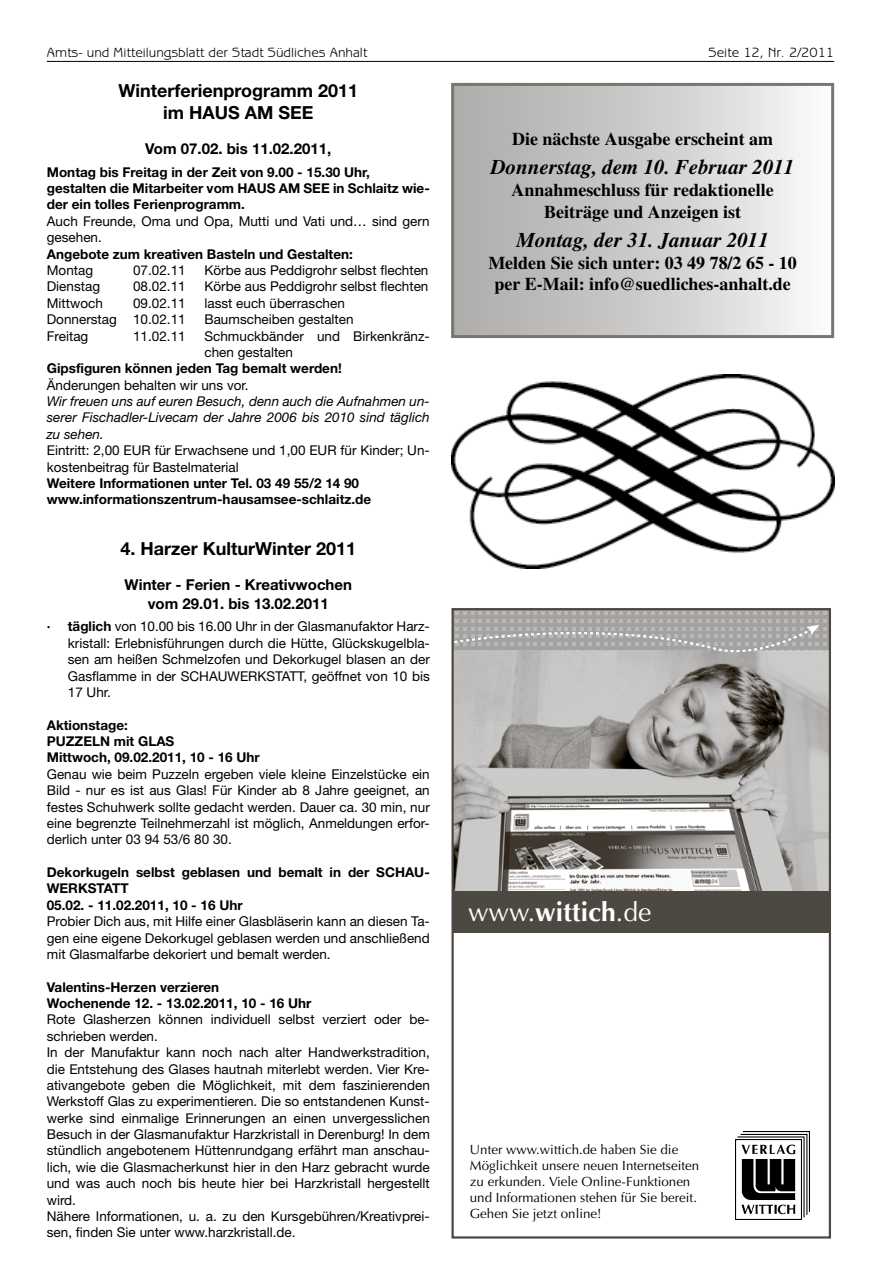
<style>
.page{position:relative;width:881px;height:1263px;background:#fff}
.page>*{position:absolute;margin:0;border:0;box-sizing:border-box;transform-origin:0 0}
.t1{font:26.55px "Optima";color:#fff}
.t2{font:italic 700 21px "Times LT";color:#000}
.t3{font:700 18px/21.6px "Times LT";color:#000;text-align:center}
.t4{font:700 18px/21.8px "Helvetica Neue LT";color:#000;text-align:center}
.t5{font:700 15px/18.1px "Helvetica Neue LT";color:#000;text-align:center}
.t6{font:13.5px/16.4px "Helvetica Neue LT";color:#000}
.t7{font:700 13.5px/16.4px "Helvetica Neue LT";color:#000}
.t8{font:italic 13.5px/16.4px "Helvetica Neue LT";color:#000;text-align:justify}
.t9{font:13.5px "Benguiat Gothic";color:#000}
.t10{font:13.35px/15.9px "Optima";color:#000}
.s1{font-weight:700}
</style>
<div class="page">
<hr style="left:47px;top:61px;width:786px;height:1px;background:#000">
<div style="left:452px;top:84px;width:380px;height:253px;background:linear-gradient(to right,#a9a8a6,#f6f6f6)"></div>
<div style="left:451px;top:83px;width:382px;height:255px;border:3px solid #797571"></div>
<img style="left:735px;top:1132px;width:74px;height:88px">
<img style="left:454px;top:650px;width:373px;height:241px">
<div style="left:452px;top:891px;width:377px;height:41px;background:#4e4842"></div>
<div style="left:451px;top:608px;width:379px;height:630px;border:2px solid #4e4842"></div>
<svg style="left:452px;top:611px;width:374px;height:52px;background:#b0aead"></svg>
<img style="left:451px;top:375px;width:382px;height:193px">
<p class="t9" style="left:47px;top:44px;width:322px">Amts- und Mitteilungsblatt der Stadt Südliches Anhalt</p>
<p class="t9" style="left:708px;top:44px;width:127px">Seite 12, Nr. 2/2011</p>
<h3 class="t4" style="left:118px;top:79px;width:241px">Winterferienprogramm 2011 im HAUS AM SEE</h3>
<p class="t5" style="left:145px;top:139px;width:187px">Vom 07.02. bis 11.02.2011,</p>
<p class="t7" style="left:47px;top:163px;width:384px">Montag bis Freitag in der Zeit von 9.00 - 15.30 Uhr, gestalten die Mitarbeiter vom HAUS AM SEE in Schlaitz wie&shy;der ein tolles Ferienprogramm.</p>
<p class="t6" style="left:47px;top:213px;width:384px">Auch Freunde, Oma und Opa, Mutti und Vati und… sind gern gesehen.</p>
<p class="t7" style="left:47px;top:245px;width:307px">Angebote zum kreativen Basteln und Gestalten:</p>
<p class="t6" style="left:47px;top:262px;width:48px">Montag</p>
<p class="t6" style="left:133px;top:262px;width:54px">07.02.11</p>
<p class="t6" style="left:204px;top:262px;width:225px">Körbe aus Peddigrohr selbst flechten</p>
<p class="t6" style="left:47px;top:278px;width:55px">Dienstag</p>
<p class="t6" style="left:133px;top:278px;width:54px">08.02.11</p>
<p class="t6" style="left:204px;top:278px;width:225px">Körbe aus Peddigrohr selbst flechten</p>
<p class="t6" style="left:47px;top:295px;width:57px">Mittwoch</p>
<p class="t6" style="left:133px;top:295px;width:54px">09.02.11</p>
<p class="t6" style="left:204px;top:295px;width:142px">lasst euch überraschen</p>
<p class="t6" style="left:47px;top:311px;width:140px">Donnerstag 10.02.11</p>
<p class="t6" style="left:204px;top:311px;width:151px">Baumscheiben gestalten</p>
<p class="t6" style="left:47px;top:327px;width:43px">Freitag</p>
<p class="t6" style="left:133px;top:327px;width:54px">11.02.11</p>
<p class="t6" style="left:204px;top:327px;width:227px">Schmuckbänder und Birkenkränz&shy;chen gestalten</p>
<p class="t7" style="left:47px;top:360px;width:296px">Gipsfiguren können jeden Tag bemalt werden!</p>
<p class="t6" style="left:47px;top:376px;width:203px">Änderungen behalten wir uns vor.</p>
<p class="t8" style="left:47px;top:393px;width:384px">Wir freuen uns auf euren Besuch, denn auch die Aufnahmen un&shy;serer Fischadler-Livecam der Jahre 2006 bis 2010 sind täglich zu sehen.</p>
<p class="t6" style="left:47px;top:442px;width:384px">Eintritt: 2,00 EUR für Erwachsene und 1,00 EUR für Kinder; Un&shy;kostenbeitrag für Bastelmaterial</p>
<p class="t7" style="left:47px;top:475px;width:326px">Weitere Informationen unter Tel. 03 49 55/2 14 90 www.informationszentrum-hausamsee-schlaitz.de</p>
<h3 class="t4" style="left:120px;top:538px;width:237px">4. Harzer KulturWinter 2011</h3>
<p class="t5" style="left:125px;top:576px;width:229px">Winter - Ferien - Kreativwochen vom 29.01. bis 13.02.2011</p>
<p class="t6" style="left:68px;top:618px;width:363px;text-align:justify;text-indent:-21px"><span class="s1">· täglich</span> von 10.00 bis 16.00 Uhr in der Glasmanufaktor Harz&shy;kristall: Erlebnisführungen durch die Hütte, Glückskugelbla&shy;sen am heißen Schmelzofen und Dekorkugel blasen an der Gasflamme in der SCHAUWERKSTATT, geöffnet von 10 bis 17 Uhr.</p>
<p class="t7" style="left:47px;top:716px;width:214px">Aktionstage:<br>PUZZELN mit GLAS<br>Mittwoch, 09.02.2011, 10 - 16 Uhr</p>
<p class="t6" style="left:47px;top:766px;width:384px;text-align:justify">Genau wie beim Puzzeln ergeben viele kleine Einzelstücke ein Bild - nur es ist aus Glas! Für Kinder ab 8 Jahre geeignet, an festes Schuhwerk sollte gedacht werden. Dauer ca. 30 min, nur eine begrenzte Teilnehmerzahl ist möglich, Anmeldungen erfor&shy;derlich unter 03 94 53/6 80 30.</p>
<p class="t7" style="left:47px;top:864px;width:384px">Dekorkugeln selbst geblasen und bemalt in der SCHAU-<br>WERKSTATT<br>05.02. - 11.02.2011, 10 - 16 Uhr</p>
<p class="t6" style="left:47px;top:913px;width:384px;text-align:justify">Probier Dich aus, mit Hilfe einer Glasbläserin kann an diesen Ta&shy;gen eine eigene Dekorkugel geblasen werden und anschließend mit Glasmalfarbe dekoriert und bemalt werden.</p>
<p class="t7" style="left:47px;top:978px;width:266px">Valentins-Herzen verzieren<br>Wochenende 12. - 13.02.2011, 10 - 16 Uhr</p>
<p class="t6" style="left:47px;top:1011px;width:384px">Rote Glasherzen können individuell selbst verziert oder be&shy;schrieben werden.<br>In der Manufaktur kann noch nach alter Handwerkstradition, die Entstehung des Glases hautnah miterlebt werden. Vier Kre&shy;ativangebote geben die Möglichkeit, mit dem faszinierenden Werkstoff Glas zu experimentieren. Die so entstandenen Kunst&shy;werke sind einmalige Erinnerungen an einen unvergesslichen Besuch in der Glasmanufaktur Harzkristall in Derenburg! In dem stündlich angebotenem Hüttenrundgang erfährt man anschau&shy;lich, wie die Glasmacherkunst hier in den Harz gebracht wurde und was auch noch bis heute hier bei Harzkristall hergestellt wird.<br>Nähere Informationen, u. a. zu den Kursgebühren/Kreativprei&shy;sen, finden Sie unter www.harzkristall.de.</p>
<h3 class="t3" style="left:512px;top:127px;width:262px">Die nächste Ausgabe erscheint am</h3>
<h2 class="t2" style="left:490px;top:155px;width:305px">Donnerstag, dem 10. Februar 2011</h2>
<h3 class="t3" style="left:511px;top:179px;width:263px">Annahmeschluss für redaktionelle<br>Beiträge und Anzeigen ist</h3>
<h2 class="t2" style="left:516px;top:228px;width:254px">Montag, der 31. Januar 2011</h2>
<h3 class="t3" style="left:488px;top:252px;width:310px">Melden Sie sich unter: 03 49 78/2 65 - 10 per E-Mail: info@suedliches-anhalt.de</h3>
<h1 class="t1" style="left:468px;top:897px;width:185px">www.<span class="s1">wittich</span>.de</h1>
<p class="t10" style="left:469px;top:1142px;width:231px">Unter www.wittich.de haben Sie die Möglichkeit unsere neuen Internetseiten zu erkunden. Viele Online-Funktionen und Informationen stehen für Sie bereit.<br>Gehen Sie jetzt online!</p>
</div>
